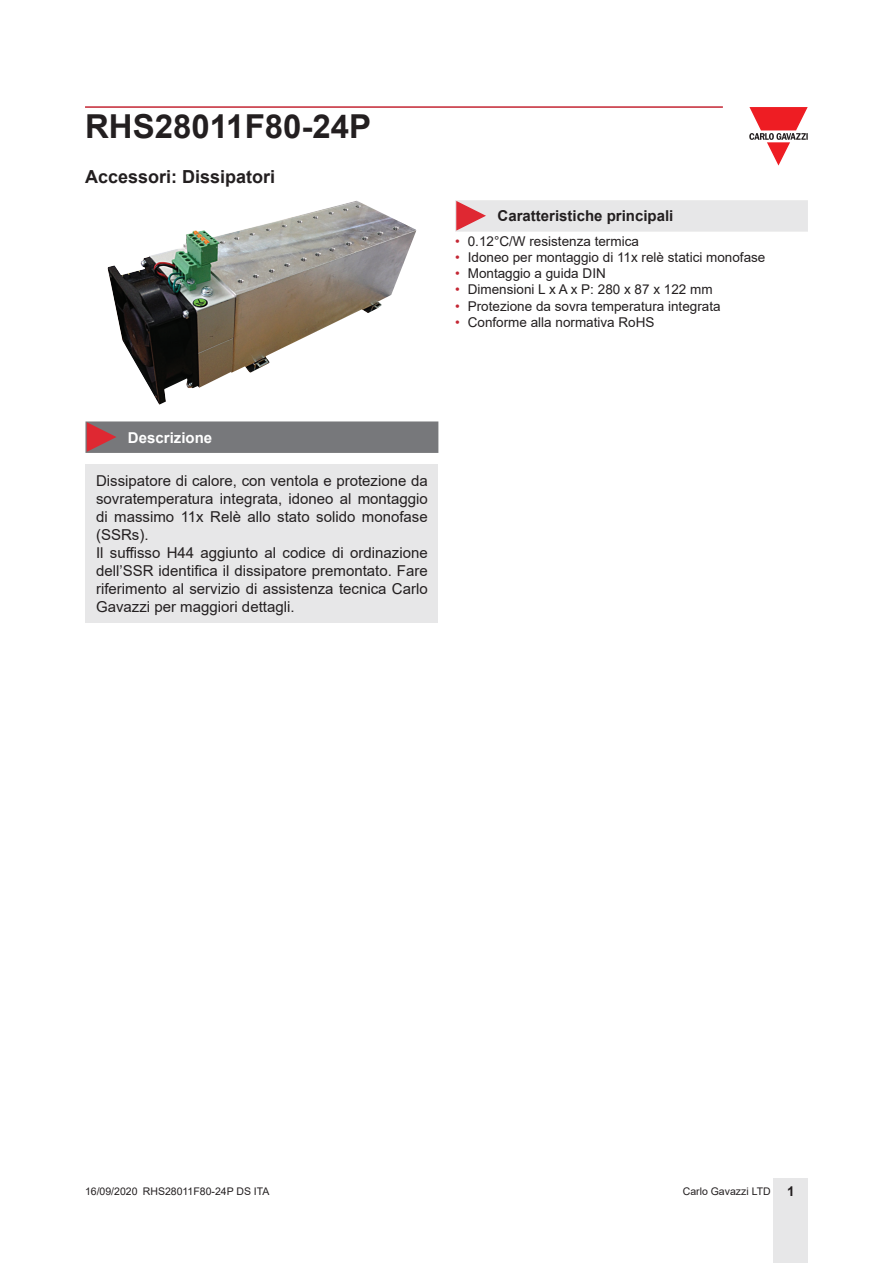
<style>
.page{position:relative;width:893px;height:1263px;background:#fff}
.page>*{position:absolute;margin:0;border:0;box-sizing:border-box;transform-origin:0 0}
.t1{font:700 33px "Arial";color:#231f20}
.Titolo02{font:700 18px "Arial";color:#231f20}
.Testo{font:15px/18px "Arial";color:#231f20;text-align:justify}
.Titolo03{font:700 15px "Arial";color:#231f20}
.Titolo04{font:700 15px "Arial";color:#fff}
.t2{font:13.5px "Arial";color:#231f20}
.t3{font:10.5px "Arial";color:#231f20}
.s1{color:#c42633}
.s2{font-weight:700;font-size:13.5px}
</style>
<div class="page">
<hr style="left:85px;top:106px;width:638px;height:2px;background:#c42633">
<div style="left:774px;top:1178px;width:34px;height:85px;background:#e7e7e8"></div>
<svg style="left:749px;top:107px;width:59px;height:59px"></svg>
<div style="left:85px;top:465px;width:353px;height:158px;background:#e7e7e8"></div>
<img style="left:107px;top:201px;width:309px;height:203px">
<svg style="left:85px;top:421px;width:353px;height:32px;background:#7d777a"></svg>
<div style="left:455px;top:200px;width:353px;height:32px;background:#e7e7e8"></div>
<h1 class="t1" style="left:85px;top:103px;width:288px">RHS28011F80-24P</h1>
<p class="Titolo02" style="left:85px;top:164px;width:192px">Accessori: Dissipatori</p>
<p class="Titolo03" style="left:497px;top:206px;width:177px">Caratteristiche principali</p>
<p class="t2" style="left:455px;top:232px;width:185px"><span class="s1">•</span> 0.12°C/W resistenza termica</p>
<p class="t2" style="left:455px;top:248px;width:312px"><span class="s1">•</span> Idoneo per montaggio di 11x relè statici monofase</p>
<p class="t2" style="left:455px;top:264px;width:152px"><span class="s1">•</span> Montaggio a guida DIN</p>
<p class="t2" style="left:455px;top:280px;width:259px"><span class="s1">•</span> Dimensioni L x A x P: 280 x 87 x 122 mm</p>
<p class="t2" style="left:455px;top:296px;width:267px"><span class="s1">•</span> Protezione da sovra temperatura integrata</p>
<p class="t2" style="left:455px;top:313px;width:201px"><span class="s1">•</span> Conforme alla normativa RoHS</p>
<p class="Titolo04" style="left:128px;top:427px;width:86px">Descrizione</p>
<p class="Testo" style="left:96px;top:472px;width:333px">Dissipatore di calore, con ventola e protezione da sovratemperatura integrata, idoneo al montaggio di massimo 11x Relè allo stato solido monofase (SSRs).</p>
<p class="Testo" style="left:96px;top:544px;width:333px">Il suffisso H44 aggiunto al codice di ordinazione dell’SSR identifica il dissipatore premontato. Fare riferimento al servizio di assistenza tecnica Carlo Gavazzi per maggiori dettagli.</p>
<p class="t3" style="left:85px;top:1183px;width:186px">16/09/2020 RHS28011F80-24P DS ITA</p>
<p class="t3" style="left:683px;top:1183px;width:113px">Carlo Gavazzi LTD <span class="s2">1</span></p>
</div>
